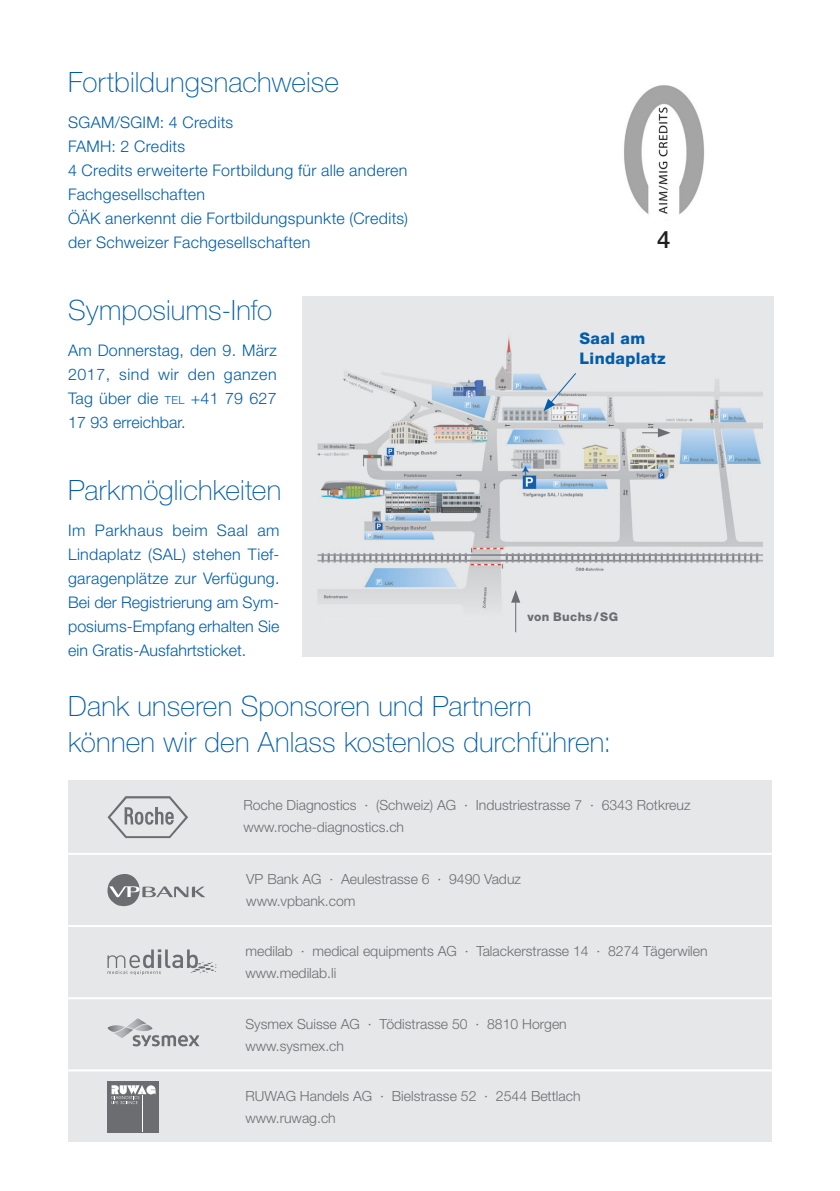
<style>
.page{position:relative;width:840px;height:1191px;background:#fff}
.page>*{position:absolute;margin:0;border:0;box-sizing:border-box;transform-origin:0 0}
.body_text_with_inden{font:100 28px "Helvetica Neue LT Std";letter-spacing:.005em;color:#015dab}
.body_text_with_inden-2{font:500 24px "Helvetica Neue LT Std";color:#231f20}
.body_text{font:300 16px/24px "Helvetica Neue LT Std";color:#015dab;text-align:justify}
.Grundtext{font:300 16px "Helvetica Neue LT Std";letter-spacing:.02em;color:#015dab}
.body_text-2{font:800 16px "Helvetica Neue LT Std";letter-spacing:.02em;color:#015dab}
.t1{font:300 14px "Helvetica Neue LT Std";color:#6c6d70}
.t2{font:800 12px "Helvetica Neue LT Std";letter-spacing:.03em;color:#6c6d70}
.s1{font-size:11.2px}
</style>
<div class="page">
<div style="left:68px;top:780px;width:703px;height:361px;background:#e6e7e9"></div>
<div style="left:302px;top:296px;width:470px;height:360px;background:#e6e7e9"></div>
<img style="left:317px;top:337px;width:445px;height:282px">
<svg style="left:543px;top:372px;width:33px;height:39px"></svg>
<svg style="left:107px;top:949px;width:109px;height:26px"></svg>
<svg style="left:107px;top:796px;width:81px;height:42px"></svg>
<svg style="left:108px;top:1018px;width:91px;height:28px"></svg>
<svg style="left:107px;top:874px;width:98px;height:32px"></svg>
<hr style="left:26px;top:853px;width:757px;height:2px;background:#fff">
<hr style="left:26px;top:925px;width:757px;height:2px;background:#fff">
<hr style="left:26px;top:997px;width:757px;height:2px;background:#fff">
<hr style="left:26px;top:1069px;width:757px;height:2px;background:#fff">
<img style="left:624px;top:85px;width:80px;height:130px">
<div style="left:107px;top:1080px;width:52px;height:52px;background:#6c6d70"></div>
<hr style="left:142px;top:1095px;width:1px;height:37px;background:#fff">
<svg style="left:111px;top:1085px;width:44px;height:19px"></svg>
<hr style="left:515px;top:599px;width:1px;height:33px;background:#6c6d70">
<svg style="left:511px;top:590px;width:9px;height:12px"></svg>
<svg style="left:641px;top:428px;width:29px;height:9px"></svg>
<p class="body_text_with_inden" style="left:68px;top:66px;width:272px">Fortbildungsnachweise</p>
<p class="Grundtext" style="left:68px;top:113px;width:166px">SGAM/SGIM: 4 Credits</p>
<p class="Grundtext" style="left:68px;top:137px;width:118px">FAMH: 2 Credits</p>
<p class="Grundtext" style="left:68px;top:161px;width:341px">4 Credits erweiterte Fortbildung für alle anderen</p>
<p class="Grundtext" style="left:68px;top:185px;width:138px">Fachgesellschaften</p>
<p class="Grundtext" style="left:68px;top:209px;width:341px">ÖÄK anerkennt die Fortbildungspunkte (Credits)</p>
<p class="Grundtext" style="left:68px;top:233px;width:244px">der Schweizer Fachgesellschaften</p>
<p class="body_text_with_inden" style="left:68px;top:294px;width:205px">Symposiums-Info</p>
<p class="body_text" style="left:68px;top:338px;width:210px">Am Donnerstag, den 9. März 2017, sind wir den ganzen Tag über die <span class="s1">tel</span> +41 79 627<br>17 93 erreichbar.</p>
<p class="body_text_with_inden" style="left:68px;top:474px;width:214px">Parkmöglichkeiten</p>
<p class="body_text" style="left:68px;top:518px;width:213px">Im Parkhaus beim Saal am Lindaplatz (SAL) stehen Tief&shy;garagenplätze zur Verfügung.<br>Bei der Registrierung am Sym&shy;posiums-Empfang erhalten Sie ein Gratis-Ausfahrtsticket.</p>
<p class="body_text_with_inden-2" style="left:657px;top:225px;width:15px">4</p>
<p class="body_text-2" style="left:579px;top:329px;width:67px">Saal am</p>
<p class="body_text-2" style="left:579px;top:349px;width:88px">Lindaplatz</p>
<p class="t2" style="left:527px;top:609px;width:92px">von Buchs/SG</p>
<p class="body_text_with_inden" style="left:68px;top:690px;width:465px">Dank unseren Sponsoren und Partnern</p>
<p class="body_text_with_inden" style="left:68px;top:726px;width:544px">können wir den Anlass kostenlos durchführen:</p>
<p class="t1" style="left:243px;top:796px;width:448px">Roche Diagnostics · (Schweiz) AG · Industriestrasse 7 · 6343 Rotkreuz</p>
<p class="t1" style="left:243px;top:818px;width:162px">www.roche-diagnostics.ch</p>
<p class="t1" style="left:246px;top:871px;width:276px">VP Bank AG · Aeulestrasse 6 · 9490 Vaduz</p>
<p class="t1" style="left:246px;top:893px;width:111px">www.vpbank.com</p>
<p class="t1" style="left:245px;top:942px;width:463px">medilab · medical equipments AG · Talackerstrasse 14 · 8274 Tägerwilen</p>
<p class="t1" style="left:245px;top:964px;width:92px">www.medilab.li</p>
<p class="t1" style="left:245px;top:1015px;width:323px">Sysmex Suisse AG · Tödistrasse 50 · 8810 Horgen</p>
<p class="t1" style="left:245px;top:1037px;width:100px">www.sysmex.ch</p>
<p class="t1" style="left:245px;top:1087px;width:336px">RUWAG Handels AG · Bielstrasse 52 · 2544 Bettlach</p>
<p class="t1" style="left:245px;top:1109px;width:92px">www.ruwag.ch</p>
</div>
